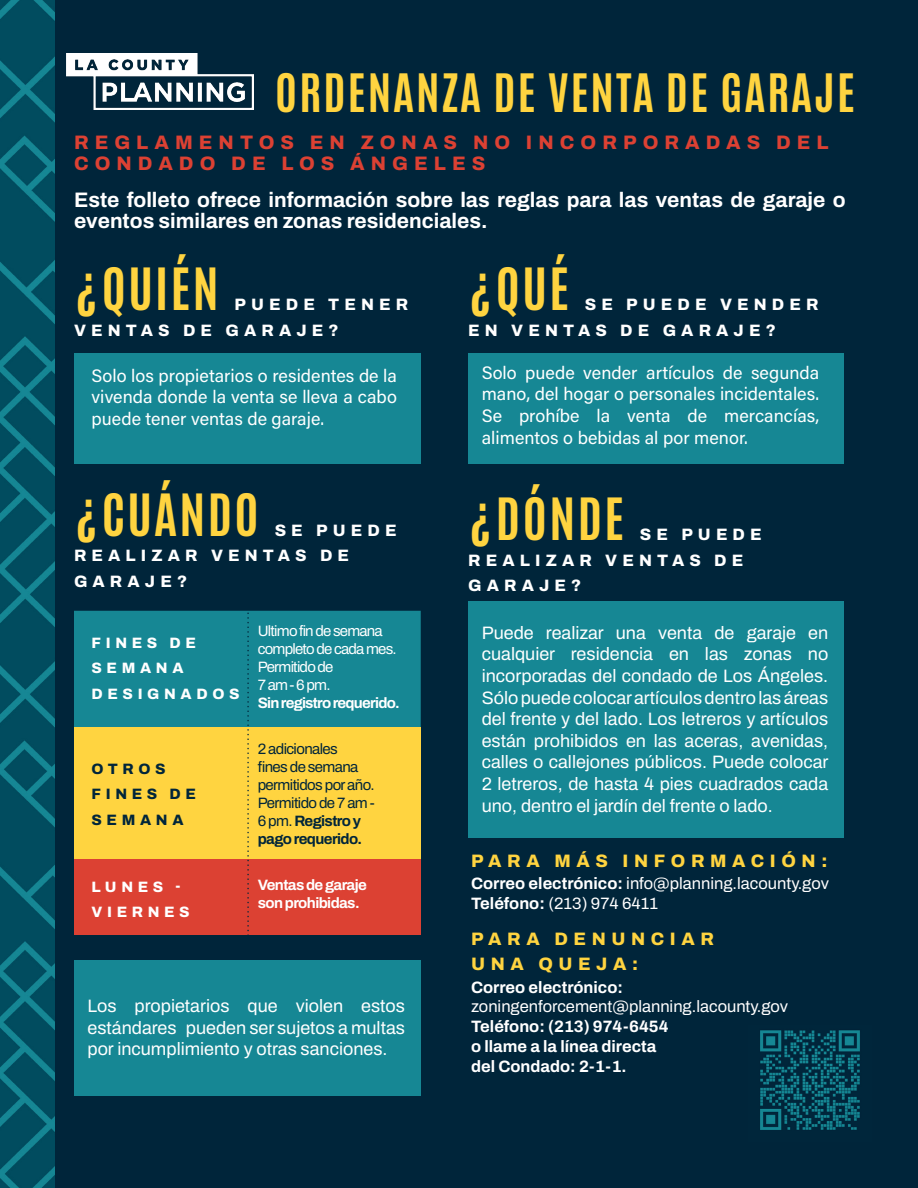
<style>
.page{position:relative;width:918px;height:1188px;background:#00253a}
.page>*{position:absolute;margin:0;border:0;box-sizing:border-box;transform-origin:0 0}
.t1{font:700 49.5px "Antonio";letter-spacing:.05em;color:#ffd440}
.t2{font:700 45px "Antonio";letter-spacing:.05em;color:#ffd440}
.t3{font:700 21px/21px "Archivo";color:#fff}
.t4{font:800 19.5px/21px "Archivo";letter-spacing:.31em;color:#dc4133}
.t5{font:18px/21.6px "Archivo";color:#fff;text-align:justify}
.t6{font:18px/21.6px "Acumin Variable Concept";color:#fff;text-align:justify}
.t7{font:800 18px "Archivo";letter-spacing:.31em;color:#ffd440}
.t8{font:800 16.5px/25.5px "Archivo";letter-spacing:.31em;color:#fff}
.t9{font:16.5px "Archivo";color:#fff}
.t10{font:700 16.5px "Archivo";color:#fff}
.t11{font:700 15px/18px "Archivo";letter-spacing:-.05em;color:#fff}
.t12{font:15px/18px "Archivo";letter-spacing:-.04em;color:#00253a}
.t13{font:15px/18px "Archivo";letter-spacing:-.05em;color:#fff}
.t14{font:800 15px "Archivo";letter-spacing:.31em;color:#fff}
.t15{font:700 15px "Archivo";letter-spacing:-.04em;color:#00253a}
.t16{font:800 15px/25.5px "Archivo";letter-spacing:.31em;color:#00253a}
.s1{font-weight:400}
.s2{font-weight:700}
</style>
<div class="page">
<img style="left:1px;top:0;width:54px;height:1188px">
<div style="left:74px;top:353px;width:347px;height:111px;background:#168794"></div>
<div style="left:468px;top:353px;width:375px;height:111px;background:#168794"></div>
<div style="left:468px;top:602px;width:375px;height:236px;background:#168794"></div>
<img style="left:67px;top:54px;width:186px;height:56px">
<svg style="left:74px;top:610px;width:347px;height:325px;background:#a2955a"></svg>
<div style="left:74px;top:960px;width:347px;height:136px;background:#168794"></div>
<img style="left:760px;top:1030px;width:100px;height:100px">
<p class="t2" style="left:275px;top:61px;width:581px">ORDENANZA DE VENTA DE GARAJE</p>
<p class="t4" style="left:74px;top:132px;width:756px">REGLAMENTOS EN ZONAS NO INCORPORADAS DEL<br>CONDADO DE LOS ÁNGELES</p>
<p class="t3" style="left:74px;top:190px;width:773px">Este folleto ofrece información sobre las reglas para las ventas de garaje o eventos similares en zonas residenciales.</p>
<p class="t1" style="left:74px;top:254px;width:146px">¿QUIÉN</p>
<p class="t1" style="left:468px;top:254px;width:102px">¿QUÉ</p>
<p class="t8" style="left:468px;top:292px;width:352px;text-indent:117px">SE PUEDE VENDER<br>EN VENTAS DE GARAJE?</p>
<p class="t8" style="left:74px;top:292px;width:336px;text-indent:160px">PUEDE TENER<br>VENTAS DE GARAJE?</p>
<p class="t6" style="left:92px;top:364px;width:307px">Solo los propietarios o residentes de la vivenda donde la venta se lleva a cabo puede tener ventas de garaje.</p>
<p class="t6" style="left:482px;top:361px;width:339px">Solo puede vender artículos de segunda mano, del hogar o personales incidentales.<br>Se prohíbe la venta de mercancías, alimentos o bebidas al por menor.</p>
<p class="t1" style="left:74px;top:480px;width:186px">¿CUÁNDO</p>
<p class="t8" style="left:74px;top:518px;width:324px;text-indent:201px">SE PUEDE<br>REALIZAR VENTAS DE</p>
<p class="t8" style="left:74px;top:569px;width:115px">GARAJE?</p>
<p class="t14" style="left:92px;top:631px;width:106px">FINES DE</p>
<p class="t14" style="left:92px;top:657px;width:94px">SEMANA</p>
<p class="t14" style="left:92px;top:682px;width:150px">DESIGNADOS</p>
<p class="t16" style="left:92px;top:756px;width:106px">OTROS<br>FINES DE<br>SEMANA</p>
<p class="t14" style="left:92px;top:875px;width:91px">LUNES -</p>
<p class="t14" style="left:92px;top:901px;width:100px">VIERNES</p>
<p class="t13" style="left:258px;top:622px;width:141px">Ultimo fin de semana completo de cada mes.<br>Permitido de</p>
<p class="t11" style="left:258px;top:676px;width:144px"><span class="s1">7 am - 6 pm.<br></span>Sin registro requerido.</p>
<p class="t12" style="left:258px;top:740px;width:102px">2 adicionales fines de semana</p>
<p class="t12" style="left:258px;top:776px;width:119px">permitidos por año.<br>Permitido de 7 am -</p>
<p class="t15" style="left:258px;top:809px;width:105px"><span class="s1">6 pm.</span> Registro y</p>
<p class="t15" style="left:258px;top:827px;width:106px">pago requerido.</p>
<p class="t11" style="left:258px;top:876px;width:111px">Ventas de garaje</p>
<p class="t11" style="left:258px;top:894px;width:103px">son prohibidas.</p>
<p class="t5" style="left:88px;top:995px;width:319px">Los propietarios que violen estos estándares pueden ser sujetos a multas por incumplimiento y otras sanciones.</p>
<p class="t1" style="left:468px;top:484px;width:157px">¿DÓNDE</p>
<p class="t8" style="left:640px;top:522px;width:123px">SE PUEDE</p>
<p class="t8" style="left:468px;top:548px;width:277px">REALIZAR VENTAS DE</p>
<p class="t8" style="left:468px;top:573px;width:115px">GARAJE?</p>
<p class="t5" style="left:482px;top:622px;width:348px">Puede realizar una venta de garaje en cualquier residencia en las zonas no incorporadas del condado de Los Ángeles.<br>Sólo puede colocar artículos dentro las áreas del frente y del lado. Los letreros y artículos están prohibidos en las aceras, avenidas, calles o callejones públicos. Puede colocar 2 letreros, de hasta 4 pies cuadrados cada uno, dentro el jardín del frente o lado.</p>
<p class="t7" style="left:471px;top:847px;width:358px">PARA MÁS INFORMACIÓN:</p>
<p class="t9" style="left:471px;top:871px;width:359px"><span class="s2">Correo electrónico:</span> info@planning.lacounty.gov</p>
<p class="t9" style="left:471px;top:891px;width:188px"><span class="s2">Teléfono:</span> (213) 974 6411</p>
<p class="t7" style="left:471px;top:925px;width:244px">PARA DENUNCIAR</p>
<p class="t7" style="left:471px;top:950px;width:168px">UNA QUEJA:</p>
<p class="t10" style="left:471px;top:975px;width:153px">Correo electrónico:</p>
<p class="t9" style="left:471px;top:994px;width:319px">zoningenforcement@planning.lacounty.gov</p>
<p class="t10" style="left:471px;top:1014px;width:199px">Teléfono: (213) 974-6454</p>
<p class="t10" style="left:471px;top:1034px;width:187px">o llame a la línea directa</p>
<p class="t10" style="left:471px;top:1054px;width:157px">del Condado: 2-1-1.</p>
</div>
